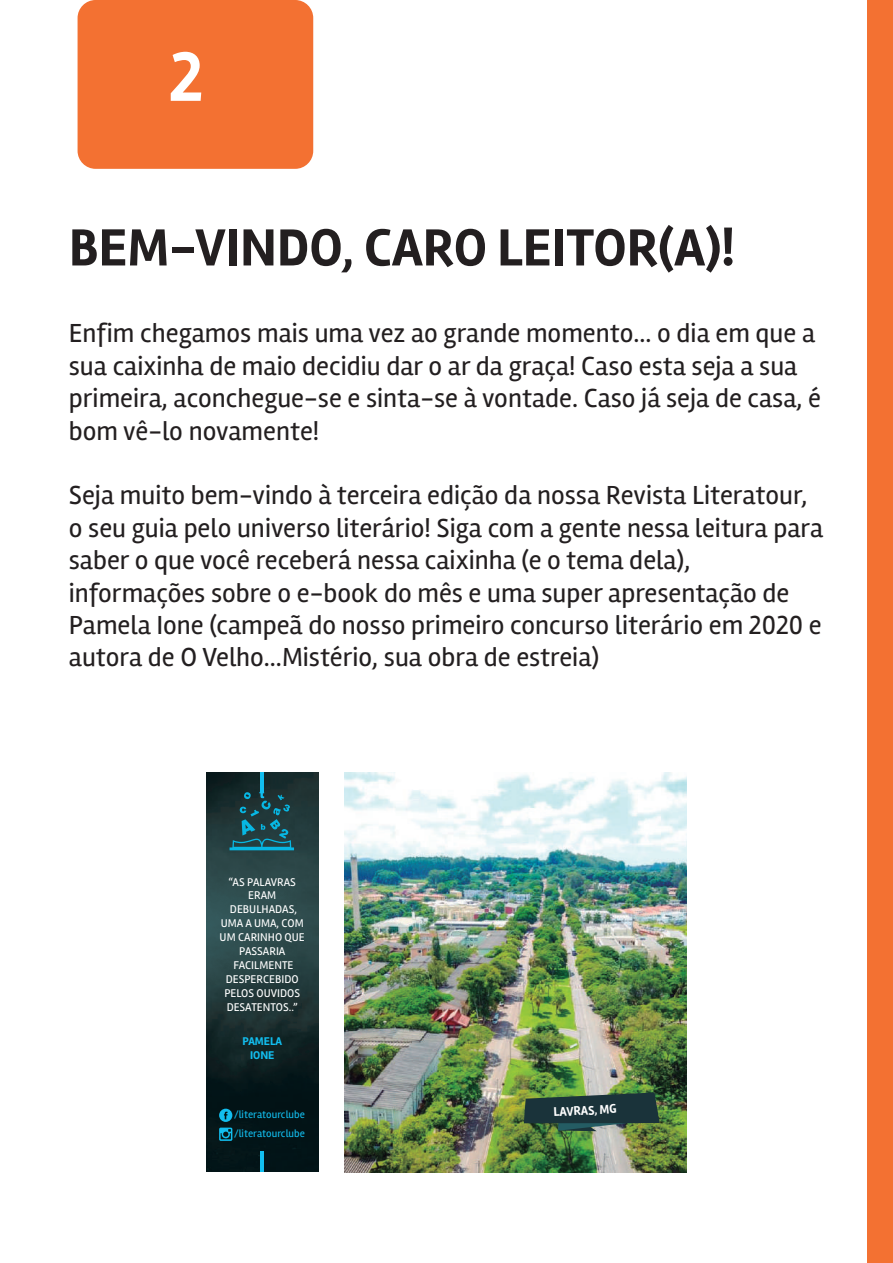
<style>
.page{position:relative;width:893px;height:1263px;background:#fff}
.page>*{position:absolute;margin:0;border:0;box-sizing:border-box;transform-origin:0 0}
.t1{font:700 72px "Rambla";color:#fff}
.t2{font:700 54px "Rambla";color:#231f20}
.t3{font:27px/32.4px "Rambla";color:#231f20}
.t4{font:700 13.05px "Rambla";color:#fff;scale:.96 1}
.t5{font:11.55px/14px "Rambla";color:#fff;text-align:center}
.t6{font:700 11.55px/14px "Rambla";color:#12beef;text-align:center}
.t7{font:10.8px/18.9px "Rambla";color:#12beef}
</style>
<div class="page">
<div style="left:78px;top:0;width:235px;height:169px;background:#f37132;border-radius:18px"></div>
<div style="left:868px;top:0;width:25px;height:1263px;background:#f37132"></div>
<img style="left:206px;top:772px;width:112px;height:399px">
<hr style="left:260px;top:1151px;width:4px;height:20px;background:#12beef">
<svg style="left:219px;top:1109px;width:13px;height:32px"></svg>
<hr style="left:260px;top:772px;width:3px;height:21px;background:#12beef">
<svg style="left:230px;top:790px;width:64px;height:60px;background:#1b4f59"></svg>
<img style="left:345px;top:772px;width:342px;height:400px">
<svg style="left:524px;top:1092px;width:136px;height:39px;background:#304d41"></svg>
<h1 class="t1" style="left:169px;top:34px;width:36px">2</h1>
<h2 class="t2" style="left:69px;top:216px;width:667px">BEM-VINDO, CARO LEITOR(A)!</h2>
<p class="t3" style="left:69px;top:317px;width:754px">Enfim chegamos mais uma vez ao grande momento… o dia em que a sua caixinha de maio decidiu dar o ar da graça! Caso esta seja a sua primeira, aconchegue-se e sinta-se à vontade. Caso já seja de casa, é bom vê-lo novamente!</p>
<p class="t3" style="left:69px;top:479px;width:756px">Seja muito bem-vindo à terceira edição da nossa Revista Literatour, o seu guia pelo universo literário! Siga com a gente nessa leitura para saber o que você receberá nessa caixinha (e o tema dela), informações sobre o e-book do mês e uma super apresentação de Pamela Ione (campeã do nosso primeiro concurso literário em 2020 e autora de O Velho…Mistério, sua obra de estreia)</p>
<p class="t5" style="left:220px;top:875px;width:87px">“AS PALAVRAS<br>ERAM<br>DEBULHADAS,<br>UMA A UMA, COM<br>UM CARINHO QUE<br>PASSARIA<br>FACILMENTE<br>DESPERCEBIDO<br>PELOS OUVIDOS<br>DESATENTOS..”</p>
<p class="t6" style="left:243px;top:1034px;width:41px">PAMELA<br>IONE</p>
<p class="t7" style="left:234px;top:1105px;width:72px">/literatourclube /literatourclube</p>
<p class="t4" style="left:553px;top:1104px;width:67px;rotate:-3deg">LAVRAS, MG</p>
</div>
